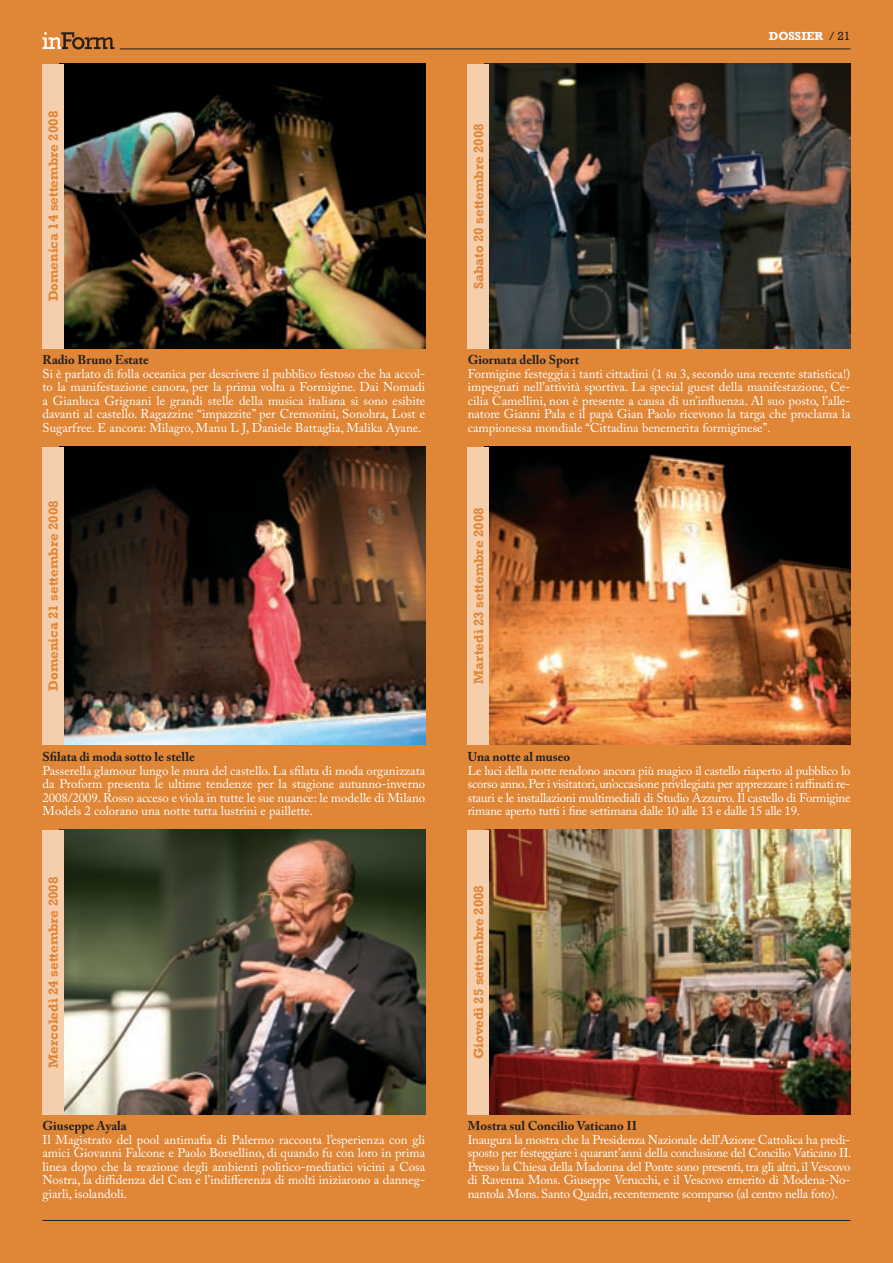
<style>
.page{position:relative;width:893px;height:1263px;background:#e08637}
.page>*{position:absolute;margin:0;border:0;box-sizing:border-box;transform-origin:0 0}
.t1{font:700 13.5px "Rockwell";color:#e08637}
.t2{font:12.75px/13.5px "Adobe Caslon Pro";color:#fff;text-align:justify}
.t3{font:700 12.75px "Adobe Caslon Pro";color:#231f20}
.t4{font:700 12px "Rockwell";color:#fff}
.t5{font:12px "Rockwell";color:#231f20}
</style>
<div class="page">
<hr style="left:120px;top:49px;width:730px;height:1px;background:#231f20">
<svg style="left:43px;top:32px;width:72px;height:17px"></svg>
<hr style="left:43px;top:1220px;width:807px;height:1px;background:#231f20">
<img style="left:64px;top:64px;width:361px;height:285px">
<img style="left:489px;top:64px;width:361px;height:284px">
<div style="left:43px;top:64px;width:21px;height:285px;background:#f5ceac"></div>
<div style="left:468px;top:64px;width:21px;height:285px;background:#f5ceac"></div>
<img style="left:64px;top:830px;width:361px;height:284px">
<div style="left:43px;top:830px;width:21px;height:284px;background:#f5ceac"></div>
<img style="left:64px;top:447px;width:361px;height:297px">
<div style="left:43px;top:447px;width:21px;height:297px;background:#f5ceac"></div>
<img style="left:489px;top:447px;width:361px;height:297px">
<div style="left:468px;top:447px;width:21px;height:297px;background:#f5ceac"></div>
<img style="left:489px;top:830px;width:361px;height:284px">
<div style="left:468px;top:830px;width:21px;height:284px;background:#f5ceac"></div>
<p class="t1" style="left:45px;top:301px;width:192px;rotate:-90deg">DOMENICA 14 SETTEMBRE 2008</p>
<p class="t3" style="left:43px;top:353px;width:108px">Radio Bruno Estate</p>
<p class="t2" style="left:43px;top:367px;width:384px">Si è parlato di folla oceanica per descrivere il pubblico festoso che ha accol&shy;to la manifestazione canora, per la prima volta a Formigine. Dai Nomadi a Gianluca Grignani le grandi stelle della musica italiana si sono esibite davanti al castello. Ragazzine “impazzite” per Cremonini, Sonohra, Lost e Sugarfree. E ancora: Milagro, Manu L J, Daniele Battaglia, Malika Ayane.</p>
<p class="t1" style="left:45px;top:691px;width:192px;rotate:-90deg">DOMENICA 21 SETTEMBRE 2008</p>
<p class="t3" style="left:43px;top:749px;width:154px">Sfilata di moda sotto le stelle</p>
<p class="t2" style="left:43px;top:764px;width:384px">Passerella glamour lungo le mura del castello. La sfilata di moda organizzata da Proform presenta le ultime tendenze per la stagione autunno-inverno 2008/2009. Rosso acceso e viola in tutte le sue nuance: le modelle di Milano Models 2 colorano una notte tutta lustrini e paillette.</p>
<p class="t1" style="left:45px;top:1067px;width:192px;rotate:-90deg">MERCOLEDÌ 24 SETTEMBRE 2008</p>
<p class="t3" style="left:43px;top:1118px;width:86px">Giuseppe Ayala</p>
<p class="t2" style="left:43px;top:1133px;width:384px">Il Magistrato del pool antimafia di Palermo racconta l’esperienza con gli amici Giovanni Falcone e Paolo Borsellino, di quando fu con loro in prima linea dopo che la reazione degli ambienti politico-mediatici vicini a Cosa Nostra, la diffidenza del Csm e l’indifferenza di molti iniziarono a danneg&shy;giarli, isolandoli.</p>
<p class="t1" style="left:470px;top:289px;width:167px;rotate:-90deg">SABATO 20 SETTEMBRE 2008</p>
<p class="t4" style="left:769px;top:28px;width:9px">DOSSIER</p>
<p class="t5" style="left:829px;top:29px;width:23px">/ 21</p>
<p class="t3" style="left:468px;top:353px;width:113px">Giornata dello Sport</p>
<p class="t2" style="left:468px;top:367px;width:384px">Formigine festeggia i tanti cittadini (1 su 3, secondo una recente statistica!) impegnati nell’attività sportiva. La special guest della manifestazione, Ce&shy;cilia Camellini, non è presente a causa di un’influenza. Al suo posto, l’alle&shy;natore Gianni Pala e il papà Gian Paolo ricevono la targa che proclama la campionessa mondiale “Cittadina benemerita formiginese”.</p>
<p class="t1" style="left:470px;top:684px;width:178px;rotate:-90deg">MARTEDÌ 23 SETTEMBRE 2008</p>
<p class="t3" style="left:468px;top:749px;width:104px">Una notte al museo</p>
<p class="t2" style="left:468px;top:764px;width:384px">Le luci della notte rendono ancora più magico il castello riaperto al pubblico lo scorso anno. Per i visitatori, un’occasione privilegiata per apprezzare i raffinati re&shy;stauri e le installazioni multimediali di Studio Azzurro. Il castello di Formigine rimane aperto tutti i fine settimana dalle 10 alle 13 e dalle 15 alle 19.</p>
<p class="t1" style="left:470px;top:1059px;width:176px;rotate:-90deg">GIOVEDÌ 25 SETTEMBRE 2008</p>
<p class="t3" style="left:468px;top:1118px;width:171px">Mostra sul Concilio Vaticano II</p>
<p class="t2" style="left:468px;top:1133px;width:385px">Inaugura la mostra che la Presidenza Nazionale dell’Azione Cattolica ha predi&shy;sposto per festeggiare i quarant’anni della conclusione del Concilio Vaticano II.<br>Presso la Chiesa della Madonna del Ponte sono presenti, tra gli altri, il Vescovo di Ravenna Mons. Giuseppe Verucchi, e il Vescovo emerito di Modena-No&shy;nantola Mons. Santo Quadri, recentemente scomparso (al centro nella foto).</p>
</div>
